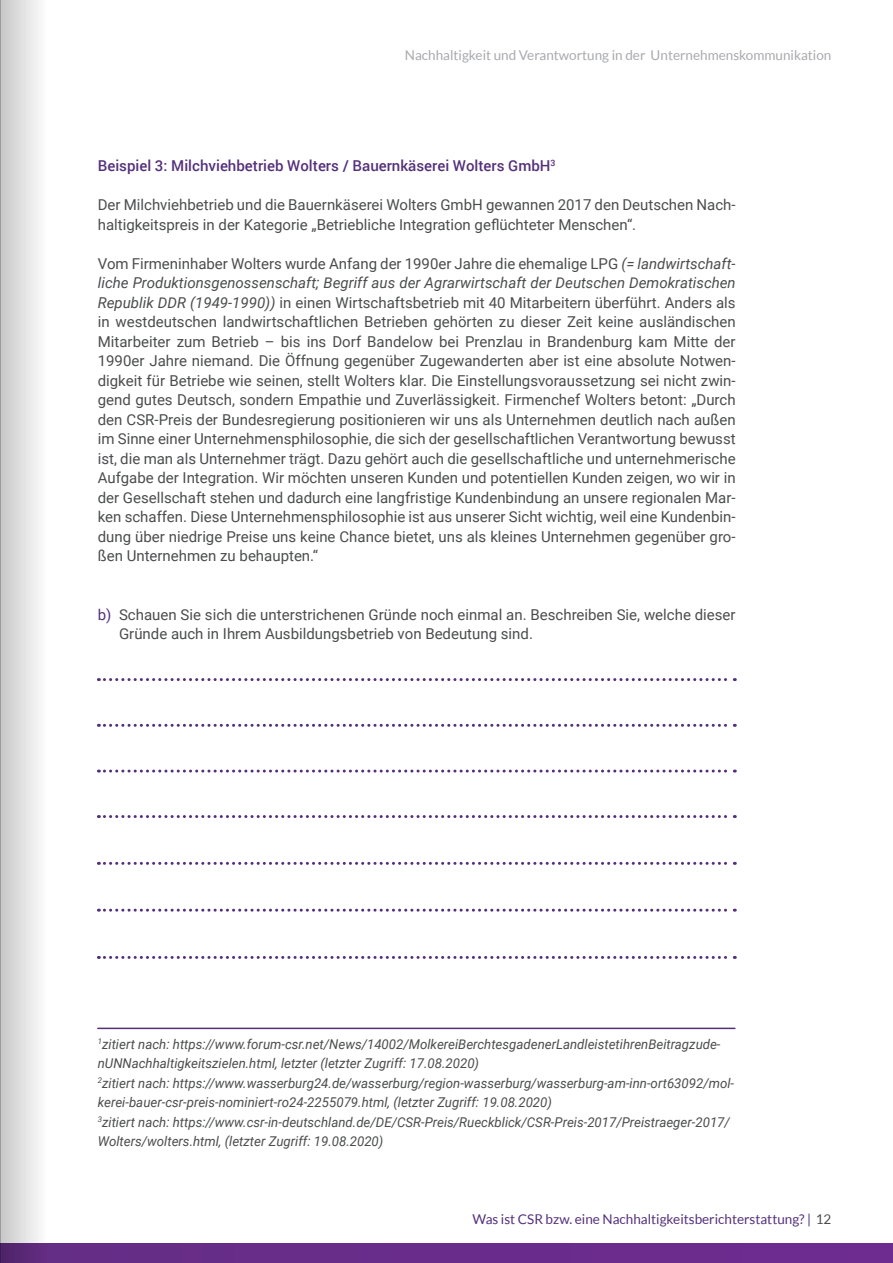
<style>
.page{position:relative;width:893px;height:1263px;background:#fff}
.page>*{position:absolute;margin:0;border:0;box-sizing:border-box;transform-origin:0 0}
.t1{font:15px/19.5px "Roboto";color:#4b4c4d}
.t2{font:500 15px "Roboto";color:#54307a}
.t3{font:italic 13.5px/19.5px "Roboto";color:#4b4c4d}
.t4{font:13.5px "Lato";color:#a8a9ad}
.t5{font:13.5px "Lato";color:#54307a}
.s1{font-style:italic}
.s2{color:#54307a}
.s3{color:#4b4c4d}
</style>
<div class="page">
<div style="left:0;top:1244px;width:893px;height:19px;background:#692c8b"></div>
<hr style="left:98px;top:1028px;width:637px;height:1px;background:#54307a">
<svg style="left:98px;top:678px;width:637px;height:3px"></svg>
<svg style="left:98px;top:724px;width:637px;height:3px"></svg>
<svg style="left:98px;top:815px;width:637px;height:3px"></svg>
<svg style="left:98px;top:769px;width:637px;height:3px"></svg>
<svg style="left:98px;top:862px;width:637px;height:3px"></svg>
<svg style="left:98px;top:909px;width:637px;height:3px"></svg>
<svg style="left:98px;top:956px;width:637px;height:3px"></svg>
<div style="left:1px;top:0;width:46px;height:1263px;background:linear-gradient(to right,#c7c6c7,#faf9fb)"></div>
<hr style="left:0;top:0;width:1px;height:1263px;background:#231f20">
<p class="t4" style="left:405px;top:48px;width:428px">Nachhaltigkeit und Verantwortung in der Unternehmenskommunikation</p>
<p class="t2" style="left:98px;top:155px;width:459px">Beispiel 3: Milchviehbetrieb Wolters / Bauernkäserei Wolters GmbH<sup>3</sup></p>
<p class="t1" style="left:98px;top:194px;width:639px">Der Milchviehbetrieb und die Bauernkäserei Wolters GmbH gewannen 2017 den Deutschen Nach&shy;haltigkeitspreis in der Kategorie „Betriebliche Integration geflüchteter Menschen“.</p>
<p class="t1" style="left:98px;top:253px;width:639px;text-align:justify">Vom Firmeninhaber Wolters wurde Anfang der 1990er Jahre die ehemalige LPG <span class="s1">(= landwirtschaft&shy;liche Produktionsgenossenschaft; Begriff aus der Agrarwirtschaft der Deutschen Demokratischen Republik DDR (1949-1990))</span> in einen Wirtschaftsbetrieb mit 40 Mitarbeitern überführt. Anders als in westdeutschen landwirtschaftlichen Betrieben gehörten zu dieser Zeit keine ausländischen Mitarbeiter zum Betrieb – bis ins Dorf Bandelow bei Prenzlau in Brandenburg kam Mitte der 1990er Jahre niemand. Die Öffnung gegenüber Zugewanderten aber ist eine absolute Notwen&shy;digkeit für Betriebe wie seinen, stellt Wolters klar. Die Einstellungsvoraussetzung sei nicht zwin&shy;gend gutes Deutsch, sondern Empathie und Zuverlässigkeit. Firmenchef Wolters betont: „Durch den CSR-Preis der Bundesregierung positionieren wir uns als Unternehmen deutlich nach außen im Sinne einer Unternehmensphilosophie, die sich der gesellschaftlichen Verantwortung bewusst ist, die man als Unternehmer trägt. Dazu gehört auch die gesellschaftliche und unternehmerische Aufgabe der Integration. Wir möchten unseren Kunden und potentiellen Kunden zeigen, wo wir in der Gesellschaft stehen und dadurch eine langfristige Kundenbindung an unsere regionalen Mar&shy;ken schaffen. Diese Unternehmensphilosophie ist aus unserer Sicht wichtig, weil eine Kundenbin&shy;dung über niedrige Preise uns keine Chance bietet, uns als kleines Unternehmen gegenüber gro&shy;ßen Unternehmen zu behaupten.“</p>
<p class="t1" style="left:119px;top:604px;width:618px;text-indent:-21px"><span class="s2">b)</span> Schauen Sie sich die unterstrichenen Gründe noch einmal an. Beschreiben Sie, welche dieser<br>Gründe auch in Ihrem Ausbildungsbetrieb von Bedeutung sind.</p>
<p class="t3" style="left:98px;top:1033px;width:638px"><sup>1</sup>zitiert nach: https://www.forum-csr.net/News/14002/MolkereiBerchtesgadenerLandleistetihrenBeitragzude&shy;nUNNachhaltigkeitszielen.html, letzter (letzter Zugriff: 17.08.2020)<br><sup>2</sup>zitiert nach: https://www.wasserburg24.de/wasserburg/region-wasserburg/wasserburg-am-inn-ort63092/mol&shy;kerei-bauer-csr-preis-nominiert-ro24-2255079.html, (letzter Zugriff: 19.08.2020)<br><sup>3</sup>zitiert nach: https://www.csr-in-deutschland.de/DE/CSR-Preis/Rueckblick/CSR-Preis-2017/Preistraeger-2017/ Wolters/wolters.html, (letzter Zugriff: 19.08.2020)</p>
<p class="t5" style="left:472px;top:1212px;width:360px">Was ist CSR bzw. eine Nachhaltigkeitsberichterstattung? | <span class="s3">12</span></p>
</div>
